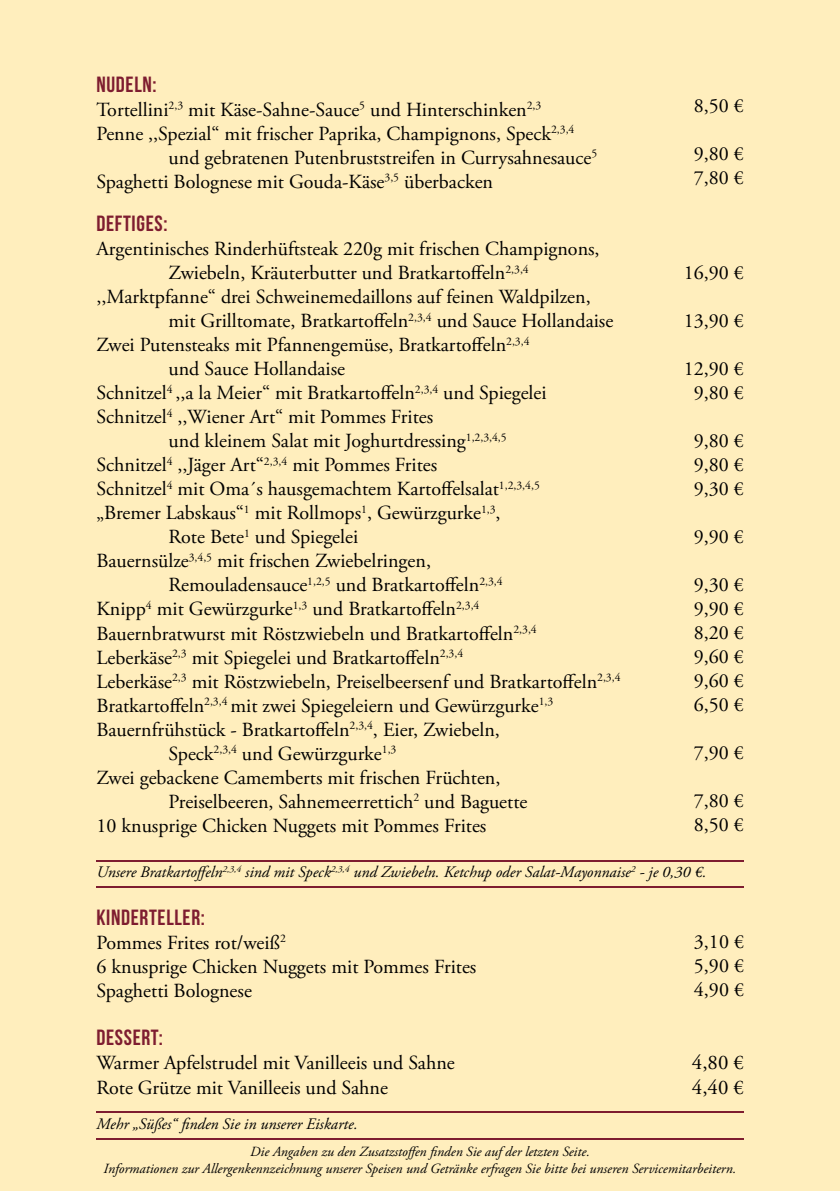
<style>
.page{position:relative;width:840px;height:1191px;background:#fff}
.page>*{position:absolute;margin:0;border:0;box-sizing:border-box;transform-origin:0 0}
.t1{font:22px "Bebas Neue";letter-spacing:.03em;color:#7e1d30}
.t2{font:20.8px/25px "Adobe Garamond Pro";color:#000}
.t3{font:20px/24px "Adobe Garamond Pro";color:#000}
.t4{font:italic 16px "Adobe Garamond Pro";color:#000}
.t5{font:italic 14px/16.8px "Adobe Garamond Pro";color:#000;text-align:center}
</style>
<div class="page">
<div style="left:0;top:0;width:839px;height:1191px;background:#ffeebd"></div>
<hr style="left:96px;top:886px;width:647px;height:2px;background:#7e1d30">
<hr style="left:96px;top:860px;width:647px;height:1px;background:#7e1d30">
<hr style="left:96px;top:1138px;width:647px;height:1px;background:#7e1d30">
<hr style="left:96px;top:1111px;width:647px;height:2px;background:#7e1d30">
<p class="t1" style="left:96px;top:72px;width:62px">NUDELN:</p>
<p class="t3" style="left:96px;top:98px;width:446px">Tortellini<sup>2,3</sup> mit Käse-Sahne-Sauce<sup>5</sup> und Hinterschinken<sup>2,3</sup></p>
<p class="t3" style="left:96px;top:122px;width:479px">Penne ,,Spezial“ mit frischer Paprika, Champignons, Speck<sup>2,3,4</sup></p>
<p class="t3" style="left:168px;top:146px;width:430px">und gebratenen Putenbruststreifen in Currysahnesauce<sup>5</sup></p>
<p class="t3" style="left:96px;top:170px;width:398px">Spaghetti Bolognese mit Gouda-Käse<sup>3,5</sup> überbacken</p>
<p class="t3" style="left:693px;top:94px;width:51px">8,50 €</p>
<p class="t3" style="left:693px;top:142px;width:51px">9,80 €<br>7,80 €</p>
<p class="t1" style="left:96px;top:212px;width:72px">DEFTIGES:</p>
<p class="t3" style="left:96px;top:238px;width:504px">Argentinisches Rinderhüftsteak 220g mit frischen Champignons,</p>
<p class="t3" style="left:168px;top:262px;width:361px">Zwiebeln, Kräuterbutter und Bratkartoffeln<sup>2,3,4</sup></p>
<p class="t3" style="left:96px;top:286px;width:495px">,,Marktpfanne“ drei Schweinemedaillons auf feinen Waldpilzen,</p>
<p class="t3" style="left:168px;top:310px;width:446px">mit Grilltomate, Bratkartoffeln<sup>2,3,4</sup> und Sauce Hollandaise</p>
<p class="t3" style="left:96px;top:334px;width:434px">Zwei Putensteaks mit Pfannengemüse, Bratkartoffeln<sup>2,3,4</sup></p>
<p class="t3" style="left:168px;top:358px;width:178px">und Sauce Hollandaise</p>
<p class="t3" style="left:96px;top:382px;width:451px">Schnitzel<sup>4</sup> ,,a la Meier“ mit Bratkartoffeln<sup>2,3,4</sup> und Spiegelei</p>
<p class="t3" style="left:96px;top:406px;width:338px">Schnitzel<sup>4</sup> ,,Wiener Art“ mit Pommes Frites</p>
<p class="t3" style="left:168px;top:430px;width:339px">und kleinem Salat mit Joghurtdressing<sup>1,2,3,4,5</sup></p>
<p class="t3" style="left:96px;top:454px;width:342px">Schnitzel<sup>4</sup> ,,Jäger Art“<sup>2,3,4</sup> mit Pommes Frites</p>
<p class="t3" style="left:96px;top:478px;width:444px">Schnitzel<sup>4</sup> mit Oma´s hausgemachtem Kartoffelsalat<sup>1,2,3,4,5</sup></p>
<p class="t3" style="left:96px;top:502px;width:405px">„Bremer Labskaus“<sup>1</sup> mit Rollmops<sup>1</sup>, Gewürzgurke<sup>1,3</sup>,</p>
<p class="t3" style="left:168px;top:526px;width:191px">Rote Bete<sup>1</sup> und Spiegelei</p>
<p class="t3" style="left:96px;top:550px;width:336px">Bauernsülze<sup>3,4,5</sup> mit frischen Zwiebelringen,</p>
<p class="t3" style="left:168px;top:574px;width:335px">Remouladensauce<sup>1,2,5</sup> und Bratkartoffeln<sup>2,3,4</sup></p>
<p class="t3" style="left:96px;top:598px;width:384px">Knipp<sup>4</sup> mit Gewürzgurke<sup>1,3</sup> und Bratkartoffeln<sup>2,3,4</sup></p>
<p class="t3" style="left:96px;top:622px;width:441px">Bauernbratwurst mit Röstzwiebeln und Bratkartoffeln<sup>2,3,4</sup></p>
<p class="t3" style="left:96px;top:646px;width:368px">Leberkäse<sup>2,3</sup> mit Spiegelei und Bratkartoffeln<sup>2,3,4</sup></p>
<p class="t3" style="left:96px;top:670px;width:525px">Leberkäse<sup>2,3</sup> mit Röstzwiebeln, Preiselbeersenf und Bratkartoffeln<sup>2,3,4</sup></p>
<p class="t3" style="left:96px;top:694px;width:458px">Bratkartoffeln<sup>2,3,4</sup> mit zwei Spiegeleiern und Gewürzgurke<sup>1,3</sup></p>
<p class="t3" style="left:96px;top:718px;width:404px">Bauernfrühstück - Bratkartoffeln<sup>2,3,4</sup>, Eier, Zwiebeln,</p>
<p class="t3" style="left:168px;top:742px;width:229px">Speck<sup>2,3,4</sup> und Gewürzgurke<sup>1,3</sup></p>
<p class="t3" style="left:96px;top:766px;width:405px">Zwei gebackene Camemberts mit frischen Früchten,</p>
<p class="t3" style="left:168px;top:790px;width:360px">Preiselbeeren, Sahnemeerrettich<sup>2</sup> und Baguette</p>
<p class="t3" style="left:96px;top:814px;width:391px">10 knusprige Chicken Nuggets mit Pommes Frites</p>
<p class="t3" style="left:683px;top:261px;width:61px">16,90 €</p>
<p class="t3" style="left:683px;top:309px;width:61px">13,90 €</p>
<p class="t3" style="left:683px;top:357px;width:61px;text-align:center">12,90 €<br>9,80 €</p>
<p class="t3" style="left:693px;top:429px;width:51px;text-align:justify">9,80 € 9,80 € 9,30 €</p>
<p class="t3" style="left:693px;top:525px;width:51px">9,90 €</p>
<p class="t3" style="left:693px;top:573px;width:51px;text-align:justify">9,30 € 9,90 € 8,20 € 9,60 € 9,60 € 6,50 €</p>
<p class="t3" style="left:693px;top:741px;width:51px">7,90 €</p>
<p class="t3" style="left:693px;top:789px;width:51px">7,80 €<br>8,50 €</p>
<p class="t4" style="left:96px;top:862px;width:611px">Unsere Bratkartoffeln<sup>2,3,4</sup> sind mit Speck<sup>2,3,4</sup> und Zwiebeln. Ketchup oder Salat-Mayonnaise<sup>2</sup> - je 0,30 €.</p>
<p class="t1" style="left:96px;top:905px;width:110px">KINDERTELLER:</p>
<p class="t3" style="left:96px;top:931px;width:381px">Pommes Frites rot/weiß<sup>2<br></sup>6 knusprige Chicken Nuggets mit Pommes Frites<br>Spaghetti Bolognese</p>
<p class="t3" style="left:693px;top:930px;width:51px;text-align:justify">3,10 € 5,90 € 4,90 €</p>
<p class="t1" style="left:96px;top:1025px;width:68px">DESSERT:</p>
<p class="t3" style="left:96px;top:1050px;width:359px;line-height:25px">Warmer Apfelstrudel mit Vanilleeis und Sahne<br>Rote Grütze mit Vanilleeis und Sahne</p>
<p class="t2" style="left:691px;top:1050px;width:53px">4,80 €<br>4,40 €</p>
<p class="t4" style="left:96px;top:1114px;width:262px">Mehr „Süßes“ finden Sie in unserer Eiskarte.</p>
<p class="t5" style="left:103px;top:1143px;width:634px">Die Angaben zu den Zusatzstoffen finden Sie auf der letzten Seite.<br>Informationen zur Allergenkennzeichnung unserer Speisen und Getränke erfragen Sie bitte bei unseren Servicemitarbeitern.</p>
</div>
